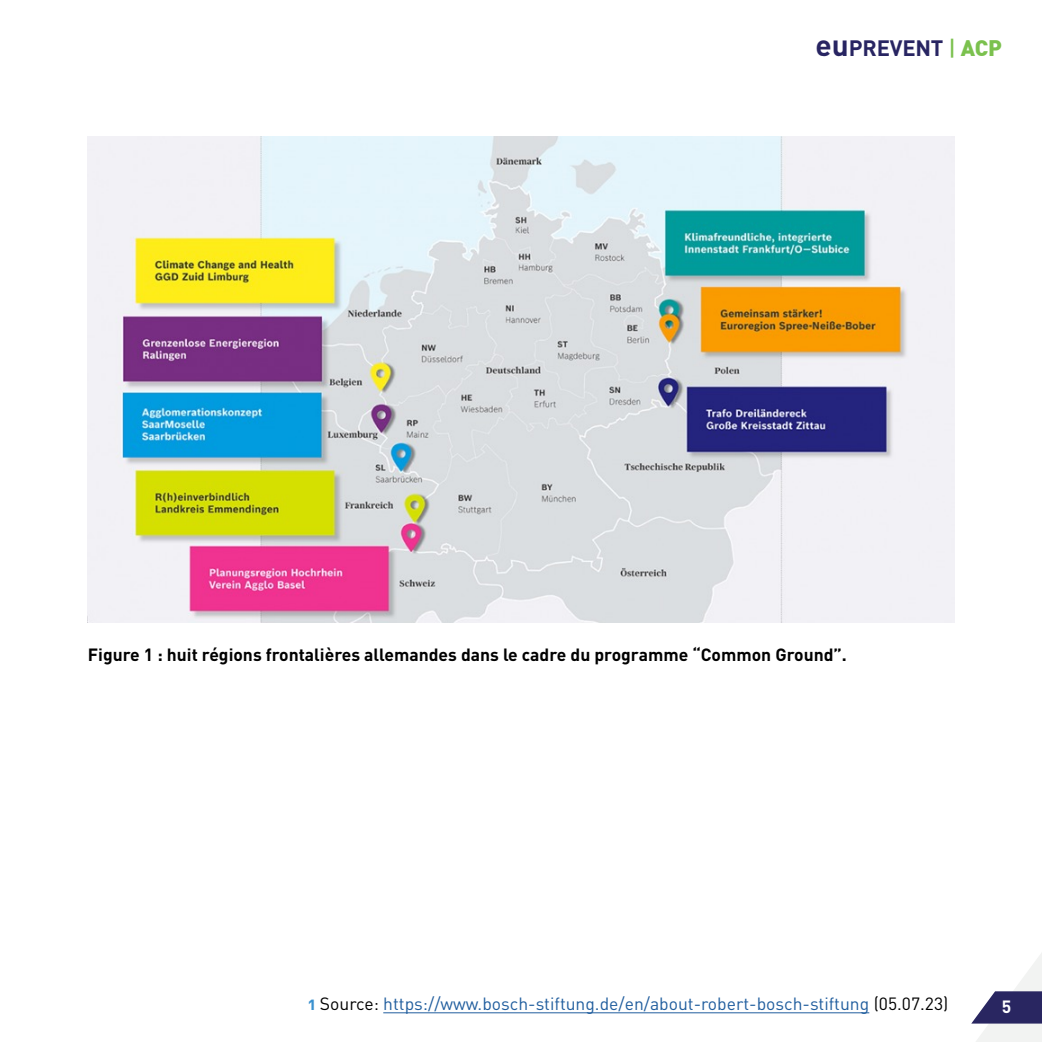
<style>
.page{position:relative;width:1042px;height:1042px;background:#fff}
.page>*{position:absolute;margin:0;border:0;box-sizing:border-box;transform-origin:0 0}
.t1{font:700 22.05px "DIN";letter-spacing:-.01em;color:#282562}
.t2{font:700 17.5px "DIN";color:#000}
.t3{font:17.5px "DIN";color:#215e9e}
.t4{font:700 17.5px "DIN";color:#fff}
.s1{font-size:29.75px}
.s2{font-weight:500;color:#7bc14e}
.s3{font-weight:900;color:#7bc14e}
.s4{font-family:"DIN Bold Alternate";color:#3a91cf}
.s5{color:#000}
</style>
<div class="page">
<svg style="left:971px;top:953px;width:71px;height:89px"></svg>
<img style="left:88px;top:136px;width:866px;height:487px">
<hr style="left:383px;top:1012px;width:486px;height:1px;background:#215e9e">
<p class="t1" style="left:815px;top:36px;width:188px"><span class="s1">eu</span>PREVENT <span class="s2">|</span> <span class="s3">ACP</span></p>
<p class="t2" style="left:88px;top:644px;width:760px">Figure 1 : huit régions frontalières allemandes dans le cadre du programme “Common Ground”.</p>
<p class="t3" style="left:308px;top:994px;width:642px"><span class="s4">1</span> <span class="s5">Source:</span> https://www.bosch-stiftung.de/en/about-robert-bosch-stiftung <span class="s5">(05.07.23)</span></p>
<p class="t4" style="left:1002px;top:996px;width:11px">5</p>
</div>
